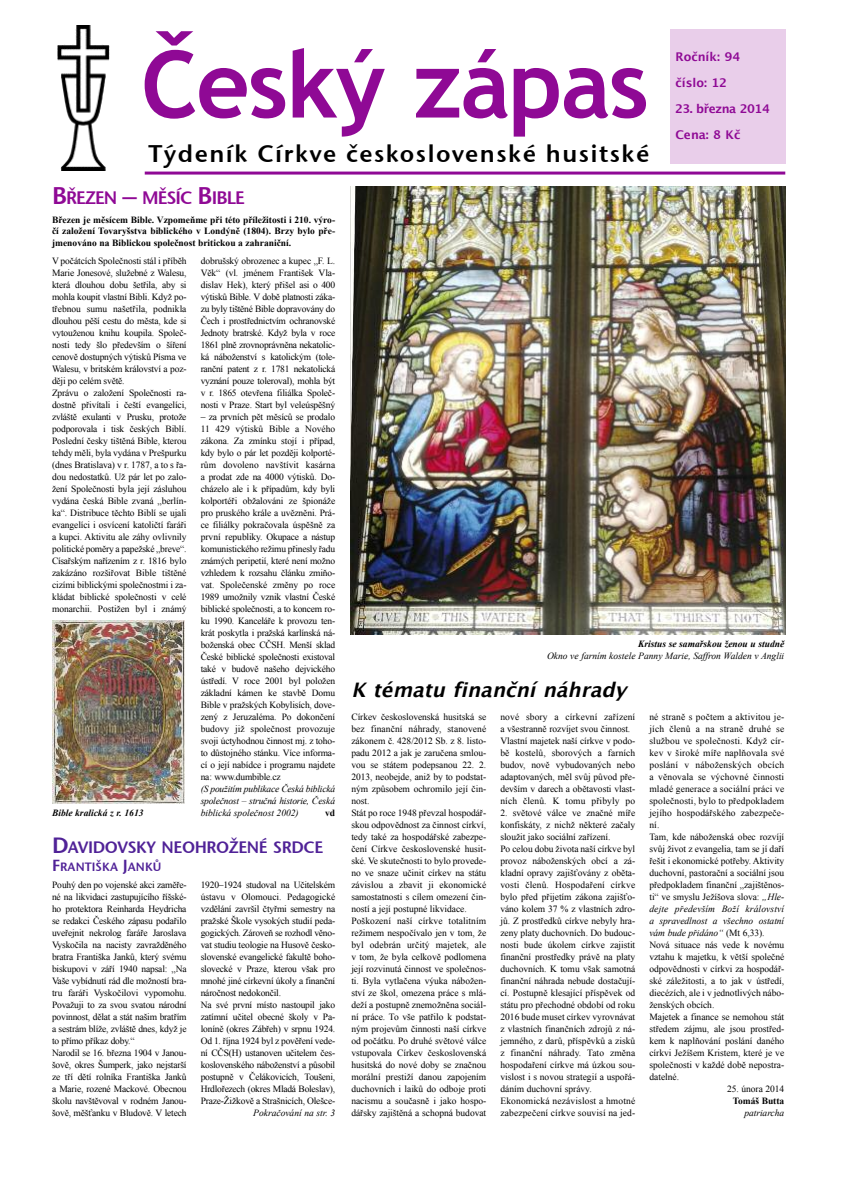
<style>
.page{position:relative;width:842px;height:1191px;background:#fff}
.page>*{position:absolute;margin:0;border:0;box-sizing:border-box;transform-origin:0 0}
.t1{font:700 93px "Trebuchet MS";letter-spacing:-.02em;color:#8f0995}
.t2{font:24px "Stone Sans Sem ITCTT Semi";letter-spacing:.06em;color:#000}
.t3{font:italic 700 20px "Lucida Grande";color:#000}
.t4{font:18px "Stone Sans Sem ITCTT Semi";letter-spacing:-.05em;color:#8f0995}
.t5{font:16.5px "Stone Sans Sem ITCTT Semi";letter-spacing:-.025em;color:#502297}
.t6{font:700 12px/26px "Lucida Grande";letter-spacing:-.04em;color:#8f0995}
.t7{font:700 12px/26px "Lucida Grande";color:#8f0995}
.t8{font:12px "Stone Sans Sem ITCTT Semi";letter-spacing:.01em;color:#502297}
.t9{font:9.5px/12px "Times New Roman";letter-spacing:-.005em;color:#000}
.t10{font:700 9.5px/11.4px "Times New Roman";color:#000;text-align:justify}
.t11{font:italic 9.5px/12px "Times New Roman";color:#000;text-align:justify}
.t12{font:italic 700 9.5px "Times New Roman";color:#000}
.s1{font-size:24px}
.s2{font-size:22px}
.s3{font-size:16px}
.s4{font-style:italic}
</style>
<div class="page">
<hr style="left:145px;top:171px;width:640px;height:3px;background:#8f0995">
<img style="left:57px;top:26px;width:53px;height:145px">
<div style="left:670px;top:29px;width:115px;height:135px;background:#e9ceea"></div>
<img style="left:350px;top:186px;width:435px;height:448px">
<img style="left:52px;top:621px;width:132px;height:183px">
<h1 class="t1" style="left:141px;top:30px;width:509px">Český zápas</h1>
<h2 class="t2" style="left:148px;top:139px;width:502px">TÝDENÍK CÍRKVE ČESKOSLOVENSKÉ HUSITSKÉ</h2>
<h3 class="t4" style="left:52px;top:186px;width:194px"><span class="s1">B</span>ŘEZEN <span class="s1">–</span> MĚSÍC <span class="s1">B</span>IBLE</h3>
<p class="t10" style="left:52px;top:214px;width:285px">Březen je měsícem Bible. Vzpomeňme při této příležitosti i 210. výro&shy;čí založení Tovaryšstva biblického v Londýně (1804). Brzy bylo pře&shy;jmenováno na Biblickou společnost britickou a zahraniční.</p>
<p class="t7" style="left:675px;top:44px;width:66px">Ročník: 94 číslo: 12</p>
<p class="t6" style="left:675px;top:96px;width:96px">23. března 2014<br>Cena: 8 Kč</p>
<p class="t9" style="left:52px;top:255px;width:136px">V počátcích Společnosti stál i příběh Marie Jonesové, služebné z Walesu, která dlouhou dobu šetřila, aby si mohla koupit vlastní Bibli. Když po&shy;třebnou sumu našetřila, podnikla dlouhou pěší cestu do města, kde si vytouženou knihu koupila. Společ&shy;nosti tedy šlo především o šíření cenově dostupných výtisků Písma ve Walesu, v britském království a poz&shy;ději po celém světě.<br>Zprávu o založení Společnosti ra&shy;dostně přivítali i čeští evangelíci, zvláště exulanti v Prusku, protože podporovala i tisk českých Biblí.<br>Poslední česky tištěná Bible, kterou tehdy měli, byla vydána v Prešpurku (dnes Bratislava) v r. 1787, a to s řa&shy;dou nedostatků. Už pár let po zalo&shy;žení Společnosti byla její zásluhou vydána česká Bible zvaná „berlín&shy;ka“. Distribuce těchto Biblí se ujali evangelíci i osvícení katoličtí faráři a kupci. Aktivitu ale záhy ovlivnily politické poměry a papežské „breve“.<br>Císařským nařízením z r. 1816 bylo zakázáno rozšiřovat Bible tištěné cizími biblickými společnostmi i za&shy;kládat biblické společnosti v celé monarchii. Postižen byl i známý</p>
<p class="t9" style="left:201px;top:255px;width:136px;text-align:justify">dobrušský obrozenec a kupec „F. L.<br>Věk“ (vl. jménem František Vla&shy;dislav Hek), který přišel asi o 400 výtisků Bible. V době platnosti záka&shy;zu byly tištěné Bible dopravovány do Čech i prostřednictvím ochranovské Jednoty bratrské. Když byla v roce 1861 plně zrovnoprávněna nekatolic&shy;ká náboženství s katolickým (tole&shy;ranční patent z r. 1781 nekatolická vyznání pouze toleroval), mohla být v r. 1865 otevřena filiálka Společ&shy;nosti v Praze. Start byl veleúspěšný</p>
<p class="t9" style="left:201px;top:411px;width:136px;text-align:justify">– za prvních pět měsíců se prodalo 11 429 výtisků Bible a Nového zákona. Za zmínku stojí i případ, kdy bylo o pár let později kolporté&shy;rům dovoleno navštívit kasárna a prodat zde na 4000 výtisků. Do&shy;cházelo ale i k případům, kdy byli kolportéři obžalováni ze špionáže pro pruského krále a uvězněni. Prá&shy;ce filiálky pokračovala úspěšně za první republiky. Okupace a nástup komunistického režimu přinesly řadu známých peripetií, které není možno vzhledem k rozsahu článku zmiňo&shy;vat. Společenské změny po roce 1989 umožnily vznik vlastní České biblické společnosti, a to koncem ro&shy;ku 1990. Kanceláře k provozu ten&shy;krát poskytla i pražská karlínská ná&shy;boženská obec CČSH. Menší sklad České biblické společnosti existoval také v budově našeho dejvického ústředí. V roce 2001 byl položen základní kámen ke stavbě Domu Bible v pražských Kobylisích, dove&shy;zený z Jeruzaléma. Po dokončení budovy již společnost provozuje svoji úctyhodnou činnost mj. z toho&shy;to důstojného stánku. Více informa&shy;cí o její nabídce i programu najdete na: www.dumbible.cz</p>
<p class="t11" style="left:201px;top:783px;width:136px">(S použitím publikace Česká biblická společnost – stručná historie, Česká biblická společnost 2002)</p>
<p class="t12" style="left:52px;top:807px;width:93px">Bible kralická z r. 1613</p>
<p class="t10" style="left:325px;top:807px;width:12px">vd</p>
<h3 class="t5" style="left:52px;top:837px;width:273px"><span class="s2">D</span>AVIDOVSKY NEOHROŽENÉ SRDCE</h3>
<p class="t8" style="left:52px;top:859px;width:111px"><span class="s3">F</span>RANTIŠKA <span class="s3">J</span>ANKŮ</p>
<p class="t9" style="left:52px;top:879px;width:136px">Pouhý den po vojenské akci zaměře&shy;né na likvidaci zastupujícího říšské&shy;ho protektora Reinharda Heydricha se redakci Českého zápasu podařilo uveřejnit nekrolog faráře Jaroslava Vyskočila na nacisty zavražděného bratra Františka Janků, který svému biskupovi v září 1940 napsal: „Na Vaše vybídnutí rád dle možností bra&shy;tru faráři Vyskočilovi vypomohu.<br>Považuji to za svou svatou národní povinnost, dělat a stát našim bratřím a sestrám blíže, zvláště dnes, když je to přímo příkaz doby.“<br>Narodil se 16. března 1904 v Janou&shy;šově, okres Šumperk, jako nejstarší ze tří dětí rolníka Františka Janků a Marie, rozené Mackové. Obecnou školu navštěvoval v rodném Janou&shy;šově, měšťanku v Bludově. V letech</p>
<p class="t9" style="left:201px;top:879px;width:136px">1920–1924 studoval na Učitelském ústavu v Olomouci. Pedagogické vzdělání završil čtyřmi semestry na pražské Škole vysokých studií peda&shy;gogických. Zároveň se rozhodl věno&shy;vat studiu teologie na Husově česko&shy;slovenské evangelické fakultě boho&shy;slovecké v Praze, kterou však pro mnohé jiné církevní úkoly a finanční náročnost nedokončil.<br>Na své první místo nastoupil jako zatímní učitel obecné školy v Pa&shy;loníně (okres Zábřeh) v srpnu 1924.<br>Od 1. října 1924 byl z pověření vede&shy;ní CČS(H) ustanoven učitelem čes&shy;koslovenského náboženství a působil postupně v Čelákovicích, Toušeni, Hrdlořezech (okres Mladá Boleslav), Praze-Žižkově a Strašnicích, Olešce-</p>
<p class="t11" style="left:253px;top:1107px;width:83px">Pokračování na str. 3</p>
<p class="t12" style="left:638px;top:639px;width:148px">Kristus se samařskou ženou u studně</p>
<p class="t11" style="left:547px;top:649px;width:239px">Okno ve farním kostele Panny Marie, Saffron Walden v Anglii</p>
<h3 class="t3" style="left:351px;top:677px;width:281px">K tématu finanční náhrady</h3>
<p class="t9" style="left:351px;top:711px;width:136px">Církev československá husitská se bez finanční náhrady, stanovené zákonem č. 428/2012 Sb. z 8. listo&shy;padu 2012 a jak je zaručena smlou&shy;vou se státem podepsanou 22. 2.<br>2013, neobejde, aniž by to podstat&shy;ným způsobem ochromilo její čin&shy;nost.<br>Stát po roce 1948 převzal hospodář&shy;skou odpovědnost za činnost církví, tedy také za hospodářské zabezpe&shy;čení Církve československé husit&shy;ské. Ve skutečnosti to bylo provede&shy;no ve snaze učinit církev na státu závislou a zbavit ji ekonomické samostatnosti s cílem omezení čin&shy;ností a její postupné likvidace.<br>Poškození naší církve totalitním režimem nespočívalo jen v tom, že byl odebrán určitý majetek, ale v tom, že byla celkově podlomena její rozvinutá činnost ve společnos&shy;ti. Byla vytlačena výuka nábožen&shy;ství ze škol, omezena práce s mlá&shy;deží a postupně znemožněna sociál&shy;ní práce. To vše patřilo k podstat&shy;ným projevům činnosti naší církve od počátku. Po druhé světové válce vstupovala Církev československá husitská do nové doby se značnou morální prestiží danou zapojením duchovních i laiků do odboje proti nacismu a současně i jako hospo&shy;dářsky zajištěná a schopná budovat</p>
<p class="t9" style="left:500px;top:711px;width:136px">nové sbory a církevní zařízení a všestranně rozvíjet svou činnost.<br>Vlastní majetek naší církve v podo&shy;bě kostelů, sborových a farních budov, nově vybudovaných nebo adaptovaných, měl svůj původ pře&shy;devším v darech a obětavosti vlast&shy;ních členů. K tomu přibyly po</p>
<p class="t9" style="left:500px;top:807px;width:136px">2. světové válce ve značné míře konfiskáty, z nichž některé začaly sloužit jako sociální zařízení.<br>Po celou dobu života naší církve byl provoz náboženských obcí a zá&shy;kladní opravy zajišťovány z oběta&shy;vosti členů. Hospodaření církve bylo před přijetím zákona zajišťo&shy;váno kolem 37 % z vlastních zdro&shy;jů. Z prostředků církve nebyly hra&shy;zeny platy duchovních. Do budouc&shy;nosti bude úkolem církve zajistit finanční prostředky právě na platy duchovních. K tomu však samotná finanční náhrada nebude dostačují&shy;cí. Postupně klesající příspěvek od státu pro přechodné období od roku 2016 bude muset církev vyrovnávat z vlastních finančních zdrojů z ná&shy;jemného, z darů, příspěvků a zisků z finanční náhrady. Tato změna hospodaření církve má úzkou sou&shy;vislost i s novou strategií a uspořá&shy;dáním duchovní správy.<br>Ekonomická nezávislost a hmotné zabezpečení církve souvisí na jed-</p>
<p class="t9" style="left:649px;top:711px;width:136px">né straně s počtem a aktivitou je&shy;jích členů a na straně druhé se službou ve společnosti. Když cír&shy;kev v široké míře naplňovala své poslání v náboženských obcích a věnovala se výchovné činnosti mladé generace a sociální práci ve společnosti, bylo to předpokladem jejího hospodářského zabezpeče&shy;ní.<br>Tam, kde náboženská obec rozvíjí svůj život z evangelia, tam se jí daří řešit i ekonomické potřeby. Aktivity duchovní, pastorační a sociální jsou předpokladem finanční „zajištěnos&shy;ti“ ve smyslu Ježíšova slova: <span class="s4">„Hle&shy;dejte především Boží království a spravedlnost a všechno ostatní vám bude přidáno“</span> (Mt 6,33).<br>Nová situace nás vede k novému vztahu k majetku, k větší společné odpovědnosti v církvi za hospodář&shy;ské záležitosti, a to jak v ústředí, diecézích, ale i v jednotlivých nábo&shy;ženských obcích.<br>Majetek a finance se nemohou stát středem zájmu, ale jsou prostřed&shy;kem k naplňování poslání daného církvi Ježíšem Kristem, které je ve společnosti v každé době nepostra&shy;datelné.</p>
<p class="t9" style="left:727px;top:1083px;width:59px">25. února 2014</p>
<p class="t10" style="left:733px;top:1095px;width:53px">Tomáš Butta</p>
<p class="t11" style="left:744px;top:1107px;width:41px">patriarcha</p>
</div>
